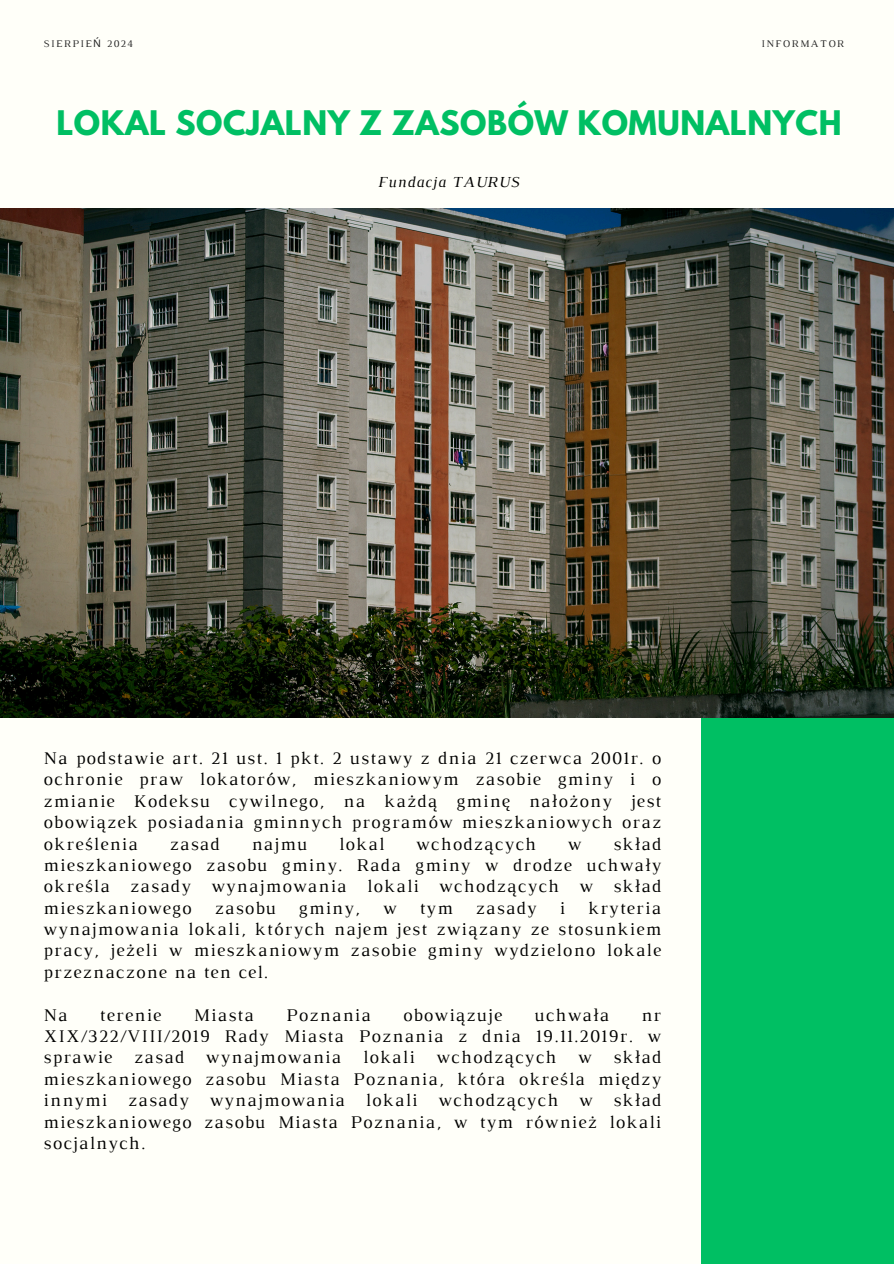
<style>
.page{position:relative;width:894px;height:1264px;background:#fff}
.page>*{position:absolute;margin:0;border:0;box-sizing:border-box;transform-origin:0 0}
.t1{font:700 30px "League Spartan";letter-spacing:.02em;color:#00bf63}
.t2{font:18.15px/21.3px "Luthier";letter-spacing:.07em;color:#000;text-align:justify}
.t3{font:italic 15.6px "Luthier";letter-spacing:.07em;color:#000}
.t4{font:10.35px "Luthier";letter-spacing:.14em;color:#222}
.s1{font-family:"Noto Sans"}
</style>
<div class="page">
<div style="left:0;top:0;width:893px;height:1263px;background:#fffff9"></div>
<div style="left:701px;top:431px;width:192px;height:832px;background:#00bf63"></div>
<img style="left:0;top:209px;width:893px;height:508px">
<h2 class="t4" style="left:44px;top:40px;width:91px">SIERPIE<span class="s1">Ń</span> 2024</h2>
<h2 class="t4" style="left:761px;top:40px;width:84px">INFORMATOR</h2>
<h3 class="t1" style="left:56px;top:108px;width:786px">LOKAL SOCJALNY Z ZASOBÓW KOMUNALNYCH</h3>
<p class="t3" style="left:377px;top:177px;width:143px">Fundacja TAURUS</p>
<p class="t2" style="left:44px;top:748px;width:619px">Na podstawie art. 21 ust. 1 pkt. 2 ustawy z dnia 21 czerwca 2001r. o ochronie praw lokatorów, mieszkaniowym zasobie gminy i o zmianie Kodeksu cywilnego, na każdą gminę nałożony jest obowiązek posiadania gminnych programów mieszkaniowych oraz określenia</p>
<p class="t2" style="left:44px;top:834px;width:619px;text-indent:569px">skład mieszkaniowego zasobu gminy. Rada gminy w drodze uchwały określa zasady wynajmowania lokali wchodzących w skład mieszkaniowego</p>
<p class="t2" style="left:170px;top:834px;width:51px">zasad</p>
<p class="t2" style="left:251px;top:834px;width:57px">najmu</p>
<p class="t2" style="left:339px;top:834px;width:47px">lokal</p>
<p class="t2" style="left:416px;top:834px;width:121px">wchodzących</p>
<p class="t2" style="left:567px;top:834px;width:15px">w</p>
<p class="t2" style="left:44px;top:898px;width:619px;text-indent:544px">kryteria wynajmowania lokali, których najem jest związany ze stosunkiem pracy, jeżeli w mieszkaniowym zasobie gminy wydzielono lokale przeznaczone na ten cel.</p>
<h1 class="t2" style="left:44px;top:1005px;width:26px">Na</h1>
<h1 class="t2" style="left:100px;top:1005px;width:63px">terenie</h1>
<h1 class="t2" style="left:194px;top:1005px;width:62px">Miasta</h1>
<h1 class="t2" style="left:286px;top:1005px;width:86px">Poznania</h1>
<h1 class="t2" style="left:403px;top:1005px;width:101px">obowiązuje</h1>
<h1 class="t2" style="left:534px;top:1005px;width:76px">uchwała</h1>
<p class="t2" style="left:215px;top:898px;width:62px">zasobu</p>
<p class="t2" style="left:299px;top:898px;width:63px">gminy,</p>
<p class="t2" style="left:383px;top:898px;width:15px">w</p>
<p class="t2" style="left:419px;top:898px;width:35px">tym</p>
<p class="t2" style="left:476px;top:898px;width:62px">zasady</p>
<p class="t2" style="left:559px;top:898px;width:7px">i</p>
<h1 class="t2" style="left:44px;top:1005px;width:619px;text-indent:597px">nr XIX/322/VIII/2019 Rady Miasta Poznania z dnia 19.11.2019r. w sprawie zasad wynajmowania lokali wchodzących w skład mieszkaniowego zasobu Miasta Poznania, która określa między innymi zasady wynajmowania lokali wchodzących w skład mieszkaniowego zasobu Miasta Poznania, w tym również lokali socjalnych.</h1>
</div>
